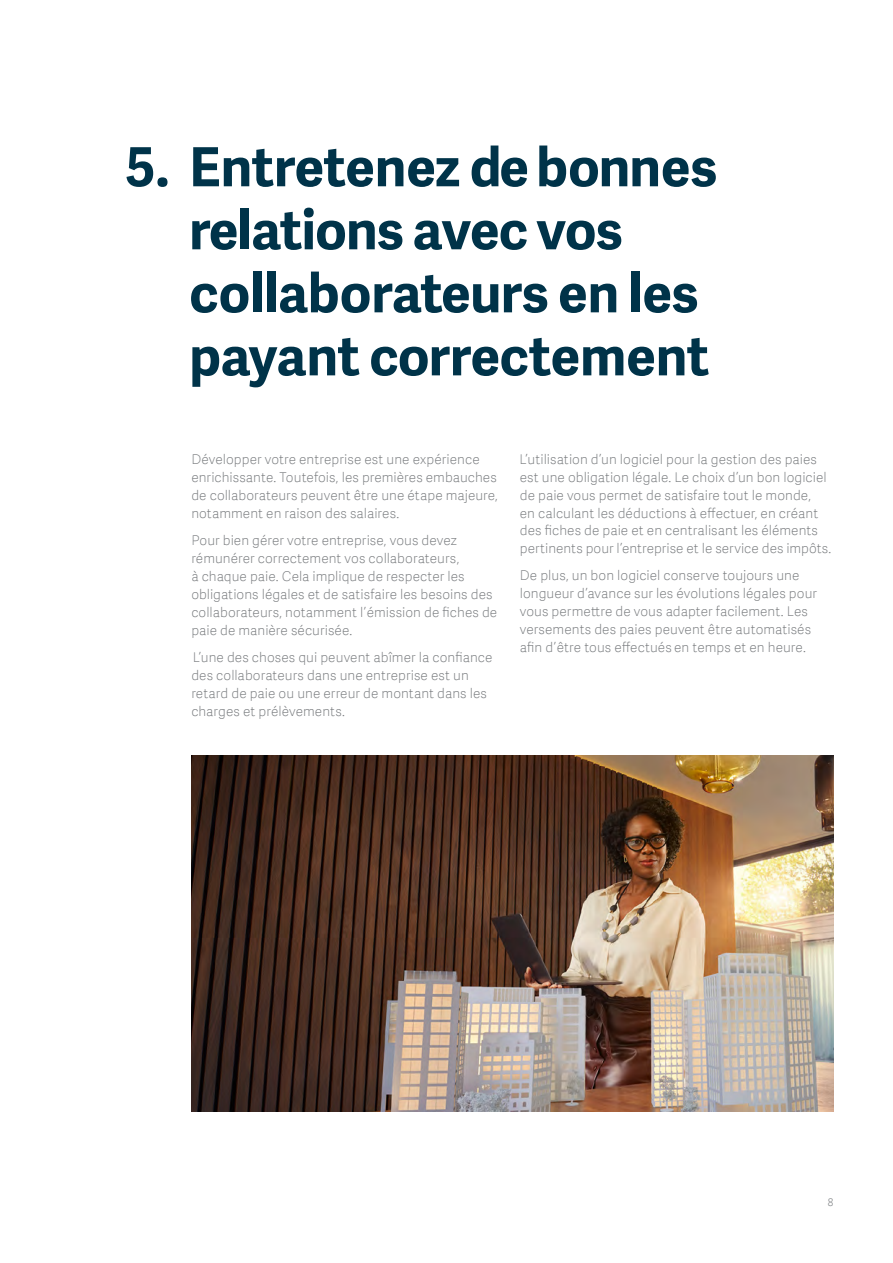
<style>
.page{position:relative;width:893px;height:1263px;background:#fff}
.page>*{position:absolute;margin:0;border:0;box-sizing:border-box;transform-origin:0 0}
.t1{font:700 54px/63px "Adelle Sans SAGE";letter-spacing:-.01em;color:#003349}
.t2{font:13.5px/18px "Adelle Sans SAGE Th";letter-spacing:.005em;color:#75787b}
.t3{font:10.5px "Adelle Sans SAGE Lt";color:#888b8d}
</style>
<div class="page">
<img style="left:191px;top:756px;width:642px;height:355px">
<h1 class="t1" style="left:189px;top:133px;width:530px;text-indent:-64px">5. Entretenez de bonnes relations avec vos collaborateurs en les payant correctement</h1>
<p class="t2" style="left:191px;top:449px;width:308px">Développer votre entreprise est une expérience enrichissante. Toutefois, les premières embauches de collaborateurs peuvent être une étape majeure, notamment en raison des salaires.</p>
<p class="t2" style="left:191px;top:530px;width:307px">Pour bien gérer votre entreprise, vous devez rémunérer correctement vos collaborateurs,<br>à chaque paie. Cela implique de respecter les obligations légales et de satisfaire les besoins des collaborateurs, notamment l’émission de fiches de paie de manière sécurisée.</p>
<p class="t2" style="left:191px;top:647px;width:303px">L’une des choses qui peuvent abîmer la confiance des collaborateurs dans une entreprise est un retard de paie ou une erreur de montant dans les charges et prélèvements.</p>
<p class="t2" style="left:519px;top:449px;width:313px">L’utilisation d’un logiciel pour la gestion des paies est une obligation légale. Le choix d’un bon logiciel de paie vous permet de satisfaire tout le monde,<br>en calculant les déductions à effectuer, en créant des fiches de paie et en centralisant les éléments pertinents pour l’entreprise et le service des impôts.</p>
<p class="t2" style="left:520px;top:566px;width:299px">De plus, un bon logiciel conserve toujours une longueur d’avance sur les évolutions légales pour vous permettre de vous adapter facilement. Les versements des paies peuvent être automatisés afin d’être tous effectués en temps et en heure.</p>
<p class="t3" style="left:828px;top:1195px;width:7px">8</p>
</div>
